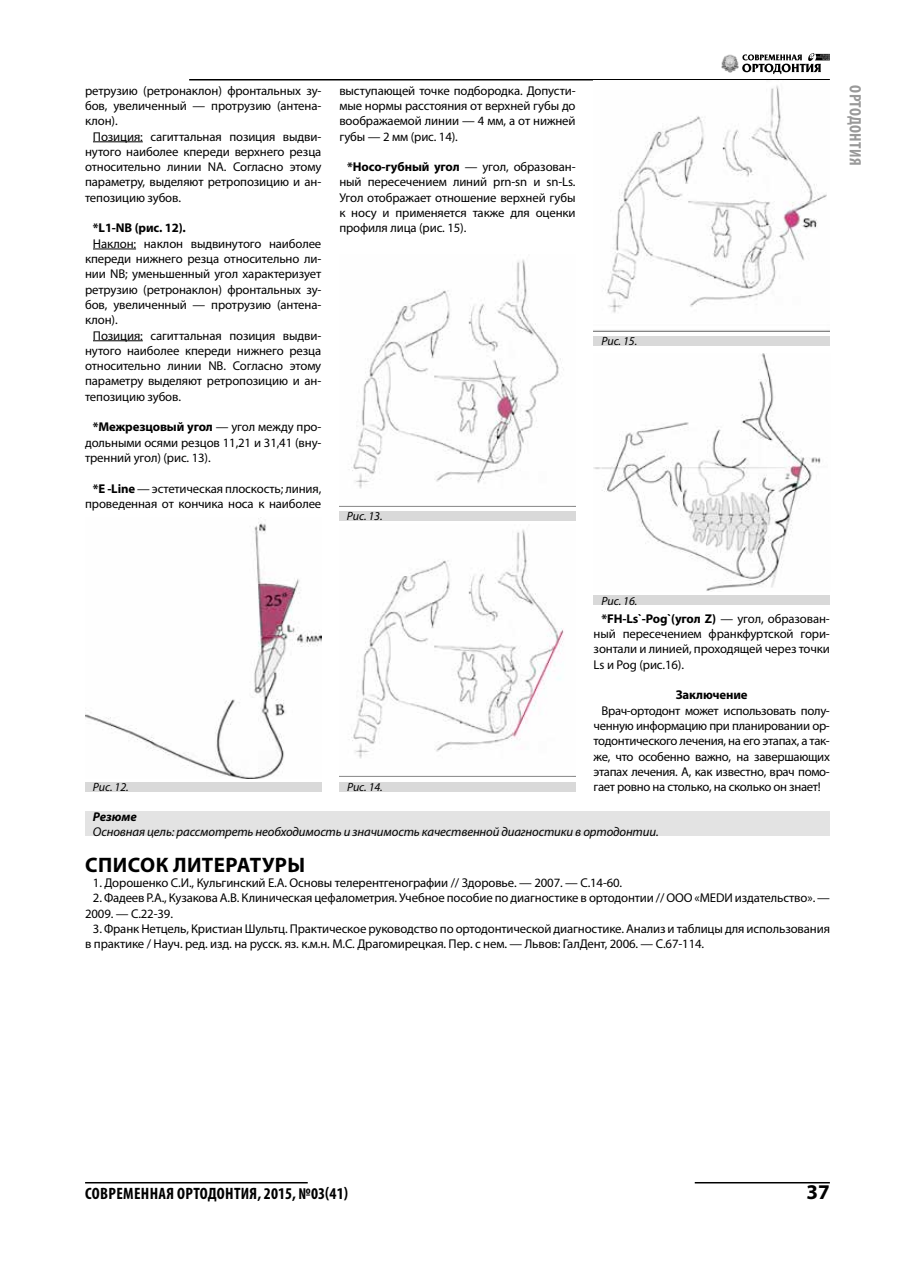
<style>
.page{position:relative;width:915px;height:1276px;background:#fff}
.page>*{position:absolute;margin:0;border:0;box-sizing:border-box;transform-origin:0 0}
.t1{font:700 21px "Myriad Pro";letter-spacing:.02em;color:#000}
.t2{font:700 condensed 16.5px "Myriad Pro";letter-spacing:.02em;color:#000}
.t3{font:700 condensed 16.5px "Myriad Pro";letter-spacing:.02em;color:#999}
.t4{font:12.75px/15.3px "Myriad Pro";letter-spacing:-.01em;color:#000;text-align:justify}
.t5{font:italic 12.75px "Myriad Pro";letter-spacing:-.01em;color:#000}
.t6{font:700 12.75px "Myriad Pro";letter-spacing:-.01em;color:#000}
.t7{font:italic 700 12.75px "Myriad Pro";letter-spacing:-.01em;color:#000}
.t8{font:italic 12px "Myriad Pro";letter-spacing:-.01em;color:#000}
.s1{font-weight:700}
</style>
<div class="page">
<hr style="left:189px;top:79px;width:640px;height:1px;background:#000">
<hr style="left:85px;top:1182px;width:222px;height:1px;background:#000">
<hr style="left:694px;top:1182px;width:135px;height:1px;background:#000">
<svg style="left:742px;top:53px;width:87px;height:21px"></svg>
<img style="left:721px;top:55px;width:16px;height:17px">
<div style="left:85px;top:811px;width:744px;height:25px;background:#e3e3e3"></div>
<hr style="left:93px;top:141px;width:50px;height:1px;background:#000">
<hr style="left:93px;top:249px;width:43px;height:1px;background:#000">
<hr style="left:93px;top:340px;width:50px;height:1px;background:#000">
<div style="left:85px;top:782px;width:236px;height:9px;background:#d9d9d9"></div>
<img style="left:85px;top:518px;width:236px;height:260px">
<div style="left:339px;top:511px;width:236px;height:9px;background:#d9d9d9"></div>
<img style="left:339px;top:259px;width:236px;height:247px">
<div style="left:339px;top:782px;width:236px;height:9px;background:#d9d9d9"></div>
<img style="left:339px;top:529px;width:236px;height:247px">
<div style="left:593px;top:336px;width:236px;height:9px;background:#d9d9d9"></div>
<img style="left:593px;top:85px;width:236px;height:246px">
<div style="left:593px;top:596px;width:236px;height:9px;background:#d9d9d9"></div>
<img style="left:593px;top:354px;width:228px;height:237px">
<p class="t4" style="left:85px;top:82px;width:238px">ретрузию (ретронаклон) фронтальных зу&shy;бов, увеличенный — протрузию (антена&shy;клон).</p>
<p class="t4" style="left:85px;top:128px;width:238px;text-indent:8px">Позиция: сагиттальная позиция выдви&shy;нутого наиболее кпереди верхнего резца относительно линии NA. Согласно этому параметру, выделяют ретропозицию и ан&shy;тепозицию зубов.</p>
<p class="t6" style="left:93px;top:220px;width:94px">*L1-NB (рис. 12).</p>
<p class="t4" style="left:85px;top:235px;width:238px;text-indent:8px">Наклон: наклон выдвинутого наиболее кпереди нижнего резца относительно ли&shy;нии NВ; уменьшенный угол характеризует ретрузию (ретронаклон) фронтальных зу&shy;бов, увеличенный — протрузию (антена&shy;клон).</p>
<p class="t4" style="left:85px;top:327px;width:238px;text-indent:8px">Позиция: сагиттальная позиция выдви&shy;нутого наиболее кпереди нижнего резца относительно линии NВ. Согласно этому параметру выделяют ретропозицию и ан&shy;тепозицию зубов.</p>
<p class="t4" style="left:85px;top:419px;width:238px;text-indent:8px"><span class="s1">*Межрезцовый угол</span> — угол между про&shy;дольными осями резцов 11,21 и 31,41 (вну&shy;тренний угол) (рис. 13).</p>
<p class="t4" style="left:85px;top:480px;width:238px;text-align:right"><span class="s1">*Е -Line</span> — эстетическая плоскость; линия, проведенная от кончика носа к наиболее</p>
<p class="t4" style="left:339px;top:82px;width:238px">выступающей точке подбородка. Допусти&shy;мые нормы расстояния от верхней губы до воображаемой линии — 4 мм, а от нижней губы — 2 мм (рис. 14).</p>
<p class="t4" style="left:339px;top:159px;width:238px;text-indent:8px"><span class="s1">*Носо-губный угол</span> — угол, образован&shy;ный пересечением линий prn-sn и sn-Ls.<br>Угол отображает отношение верхней губы к носу и применяется также для оценки профиля лица (рис. 15).</p>
<p class="t8" style="left:347px;top:509px;width:37px">Рис. 13.</p>
<p class="t8" style="left:601px;top:333px;width:37px">Рис. 15.</p>
<p class="t3" style="left:865px;top:85px;width:82px;rotate:90deg">ОРТОДОНТИЯ</p>
<p class="t8" style="left:601px;top:593px;width:37px">Рис. 16.</p>
<p class="t4" style="left:593px;top:611px;width:238px;text-indent:8px"><span class="s1">*FH-Ls`-Pog`(угол Z)</span> — угол, образован&shy;ный пересечением франкфуртской гори&shy;зонтали и линией, проходящей через точки Ls и Pog (рис.16).</p>
<p class="t6" style="left:675px;top:687px;width:73px">Заключение</p>
<p class="t4" style="left:593px;top:702px;width:238px;text-indent:8px">Врач-ортодонт может использовать полу&shy;ченную информацию при планировании ор&shy;тодонтического лечения, на его этапах, а так&shy;же, что особенно важно, на завершающих этапах лечения. А, как известно, врач помо-</p>
<p class="t8" style="left:93px;top:780px;width:37px">Рис. 12.</p>
<p class="t4" style="left:593px;top:779px;width:228px">гает ровно на столько, на сколько он знает!</p>
<p class="t8" style="left:347px;top:780px;width:37px">Рис. 14.</p>
<p class="t7" style="left:93px;top:808px;width:45px">Резюме</p>
<p class="t5" style="left:93px;top:824px;width:567px">Основная цель: рассмотреть необходимость и значимость качественной диагностики в ортодонтии.</p>
<h1 class="t1" style="left:85px;top:851px;width:222px">СПИСОК ЛИТЕРАТУРЫ</h1>
<p class="t4" style="left:93px;top:875px;width:530px">1. Дорошенко С.И., Кульгинский Е.А. Основы телерентгенографии // Здоровье. — 2007. — С.14-60.</p>
<p class="t4" style="left:85px;top:890px;width:746px;text-indent:8px">2. Фадеев Р.А., Кузакова А.В. Клиническая цефалометрия. Учебное пособие по диагностике в ортодонтии // ООО «МЕDИ издательство». —<br>2009. — С.22-39.</p>
<p class="t4" style="left:85px;top:921px;width:746px;text-indent:8px">3. Франк Нетцель, Кристиан Шультц. Практическое руководство по ортодонтической диагностике. Анализ и таблицы для использования в практике / Науч. ред. изд. на русск. яз. к.м.н. М.С. Драгомирецкая. Пер. с нем. — Львов: ГалДент, 2006. — С.67-114.</p>
<p class="t2" style="left:85px;top:1182px;width:264px">СОВРЕМЕННАЯ ОРТОДОНТИЯ, 2015, №03(41)</p>
<h1 class="t1" style="left:806px;top:1178px;width:25px">37</h1>
</div>
